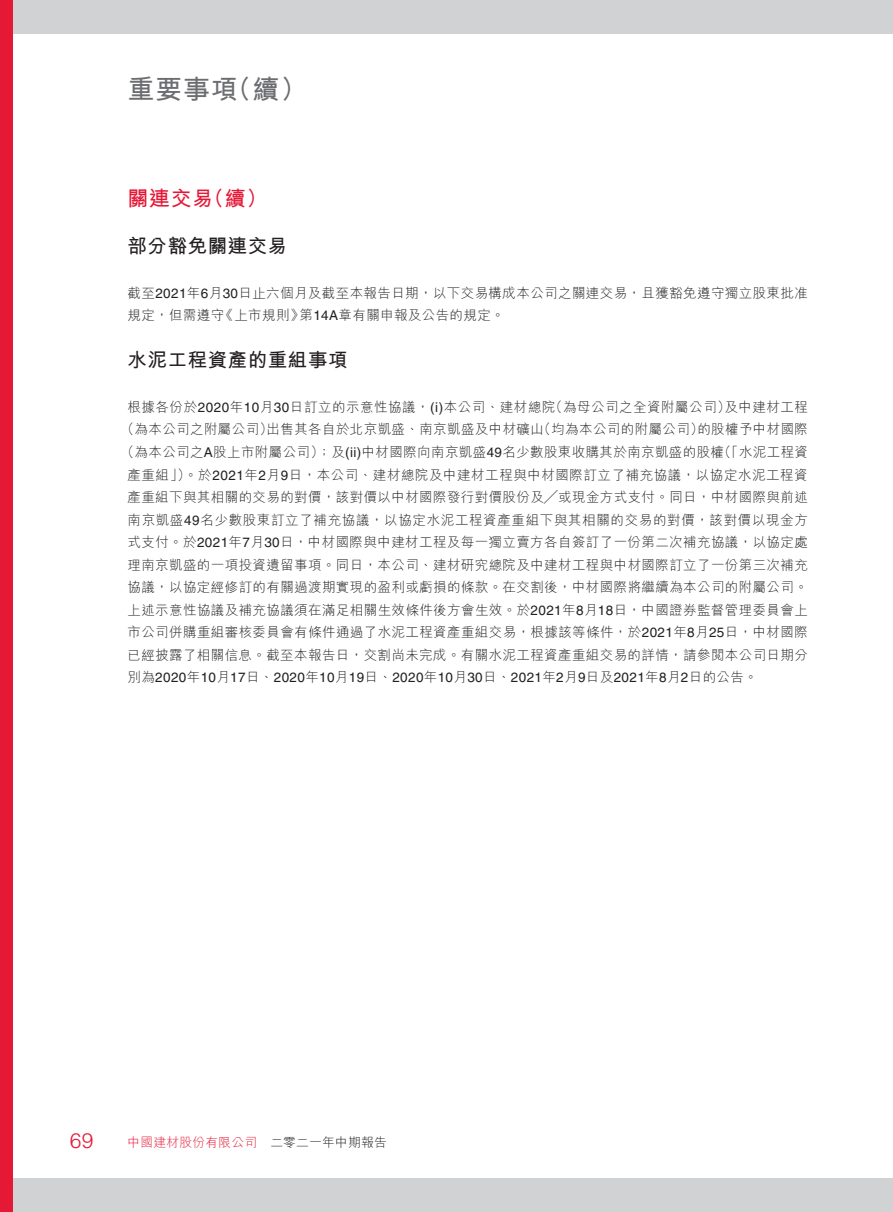
<style>
.page{position:relative;width:893px;height:1212px;background:#fff}
.page>*{position:absolute;margin:0;border:0;box-sizing:border-box;transform-origin:0 0}
.t1{font:700 27px "M Hei HK";color:#6c6d70}
.t2{font:700 21px "M Hei HK";color:#e51836}
.t3{font:300 21px "Helvetica LT Std";color:#e51836}
.t4{font:700 19.5px "M Hei HK";letter-spacing:.03em;color:#231f20}
.t5{font:300 13.5px/22.5px "M Hei HK";letter-spacing:.03em;color:#231f20}
.t6{font:13.5px "Helvetica LT Std";letter-spacing:.03em;color:#231f20}
.t7{font:300 12.75px "M Hei HK";letter-spacing:.02em;color:#e51836}
.t8{font:300 12.75px "M Hei HK";letter-spacing:.02em;color:#231f20}
.s1{font-family:"Helvetica LT Std";font-weight:400}
.s2{font-family:"M Hei HK";font-weight:300}
</style>
<div class="page">
<div style="left:0;top:1178px;width:893px;height:34px;background:#d1d2d4"></div>
<div style="left:0;top:0;width:893px;height:34px;background:#d1d2d4"></div>
<div style="left:0;top:0;width:13px;height:1212px;background:#e51836"></div>
<h1 class="t1" style="left:225px;top:69px;width:84px">（續(</h1>
<h1 class="t1" style="left:128px;top:69px;width:112px">重要事項</h1>
<h2 class="t2" style="left:203px;top:183px;width:66px">（續(</h2>
<h2 class="t2" style="left:128px;top:183px;width:87px">關連交易</h2>
<h3 class="t4" style="left:128px;top:232px;width:161px">部分豁免關連交易</h3>
<p class="t5" style="left:300px;top:282px;width:510px;text-indent:-172px">截至<span class="s1">2021</span>年 月<span class="s1">6 30</span>日止六個月及截至本報告日期，以下交易構成本公司之關連交易，且獲豁免遵守獨立股東批准第<span class="s1">14A</span>章有關申報及公告的規定。</p>
<p class="t5" style="left:220px;top:304px;width:86px">《上市規則》</p>
<p class="t5" style="left:128px;top:304px;width:98px">規定，但需遵守</p>
<h3 class="t4" style="left:128px;top:346px;width:221px">水泥工程資產的重組事項</h3>
<p class="t5" style="left:549px;top:396px;width:183px">（為母公司之全資附屬公司）</p>
<p class="t5" style="left:128px;top:396px;width:429px">根據各份於<span class="s1">2020</span>年<span class="s1">10</span>月<span class="s1">30</span>日訂立的示意性協議， <span class="s1">)i(</span> 本公司、建材總院</p>
<p class="t5" style="left:724px;top:396px;width:85px">及中建材工程</p>
<p class="t5" style="left:121px;top:418px;width:154px">（為本公司之附屬公司）</p>
<p class="t5" style="left:538px;top:418px;width:168px">（均為本公司的附屬公司）</p>
<p class="t5" style="left:267px;top:418px;width:279px">出售其各自於北京凱盛、南京凱盛及中材礦山</p>
<p class="t5" style="left:697px;top:418px;width:112px">的股權予中材國際</p>
<p class="t5" style="left:127px;top:441px;width:682px;text-indent:-7px">（為本公司之<span class="s1">A</span>股上市附屬公司）；及<span class="s1">( )i i</span> 中材國際向南京凱盛<span class="s1">49</span>名少數股東收購其於南京凱盛的股權<br>產重組」）。於<span class="s1">2021</span>年 月<span class="s1">2</span> 日<span class="s1">9</span> ，本公司、建材總院及中建材工程與中材國際訂立了補充協議，以協定水泥工程資產重組下與其相關的交易的對價，該對價以中材國際發行對價股份及╱或現金方式支付。同日，中材國際與前述南京凱盛<span class="s1">49</span>名少數股東訂立了補充協議，以協定水泥工程資產重組下與其相關的交易的對價，該對價以現金方式支付。於<span class="s1">2021</span>年 月<span class="s1">7 30</span>日，中材國際與中建材工程及每一獨立賣方各自簽訂了一份第二次補充協議，以協定處理南京凱盛的一項投資遺留事項。同日，本公司、建材研究總院及中建材工程與中材國際訂立了一份第三次補充協議，以協定經修訂的有關過渡期實現的盈利或虧損的條款。在交割後，中材國際將繼續為本公司的附屬公司。上述示意性協議及補充協議須在滿足相關生效條件後方會生效。於<span class="s1">2021</span>年 月<span class="s1">8 18</span>日，中國證券監督管理委員會上市公司併購重組審核委員會有條件通過了水泥工程資產重組交易，根據該等條件，於<span class="s1">2021</span>年 月<span class="s1">8 25</span>日，中材國際已經披露了相關信息。截至本報告日，交割尚未完成。有關水泥工程資產重組交易的詳情，請參閱本公司日期分</p>
<p class="t6" style="left:127px;top:669px;width:632px"><span class="s2">別為</span>2020<span class="s2">年</span>10<span class="s2">月</span>17<span class="s2">日、</span>2020<span class="s2">年</span>10<span class="s2">月</span>19<span class="s2">日、</span>2020<span class="s2">年</span>10<span class="s2">月</span>30<span class="s2">日、</span>2021<span class="s2">年 月</span>2 9<span class="s2">日及</span>2021<span class="s2">年 月</span>8 2<span class="s2">日的公告。</span></p>
<p class="t5" style="left:718px;top:441px;width:92px">（「水泥工程資</p>
<h2 class="t3" style="left:70px;top:1127px;width:25px">69</h2>
<p class="t7" style="left:128px;top:1135px;width:131px">中國建材股份有限公司</p>
<p class="t8" style="left:270px;top:1135px;width:118px">二零二一年中期報告</p>
</div>
